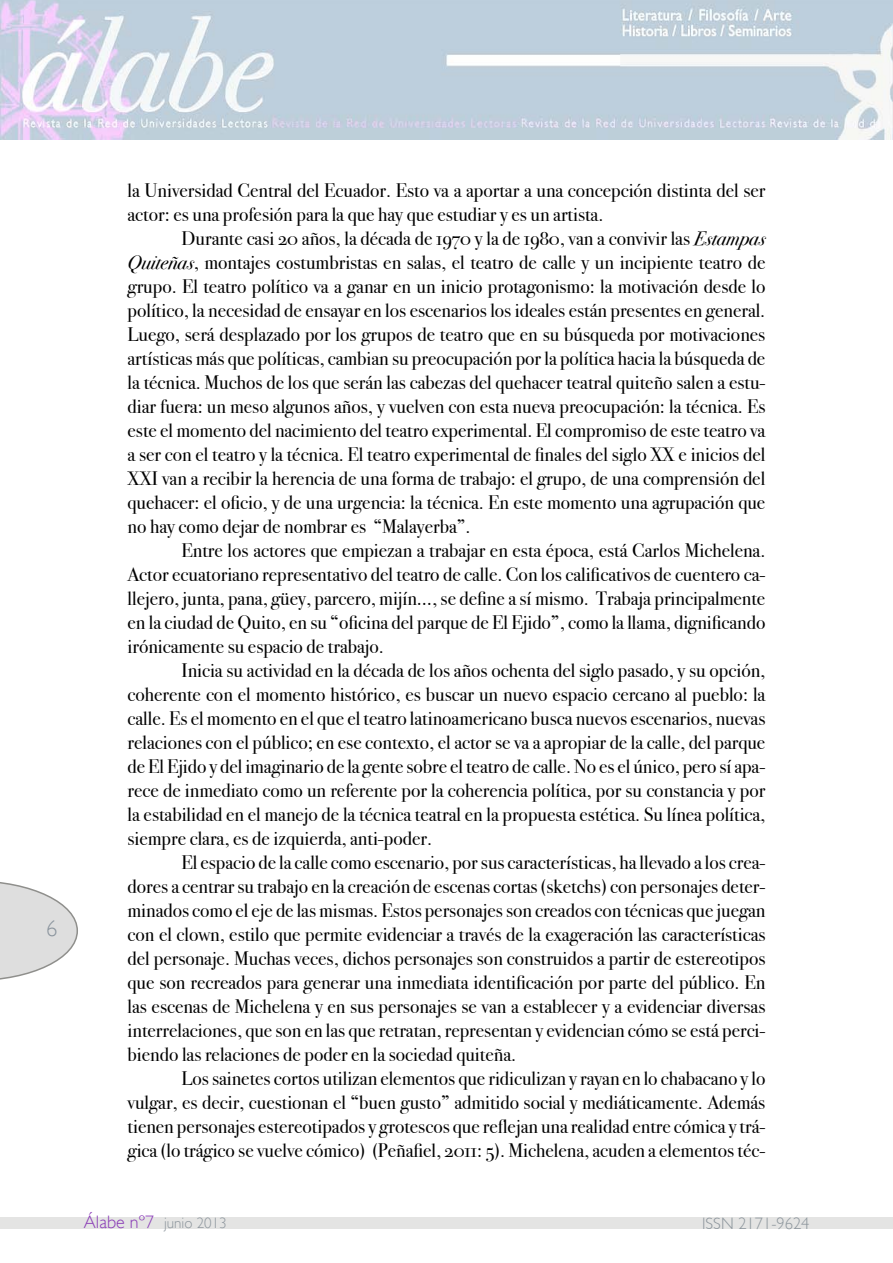
<style>
.page{position:relative;width:893px;height:1263px;background:#fff}
.page>*{position:absolute;margin:0;border:0;box-sizing:border-box;transform-origin:0 0}
.t1{font:300 22.5px "Gill Sans";color:#8a949d}
.t2{font:19.5px/24px "Bodoni Svty Two OSITCTT Book";color:#000;text-align:justify}
.t3{font:300 16.5px "Gill Sans";color:#8c959c}
.t4{font:300 15px "Gill Sans";color:#8c959c}
.s1{font-family:"Bodoni Svty Two OSITCTT Book It"}
.s2{font-size:18px;color:#893ab6}
</style>
<div class="page">
<svg style="left:0;top:882px;width:78px;height:98px"></svg>
<div style="left:0;top:1218px;width:893px;height:11px;background:#e4e4e3"></div>
<img style="left:0;top:0;width:893px;height:139px">
<p class="t1" style="left:46px;top:916px;width:13px">6</p>
<p class="t2" style="left:128px;top:178px;width:639px">la Universidad Central del Ecuador. Esto va a aportar a una concepción distinta del ser actor: es una profesión para la que hay que estudiar y es un artista.</p>
<p class="t2" style="left:128px;top:226px;width:639px;text-indent:54px">Durante casi 20 años, la década de 1970 y la de 1980, van a convivir las <span class="s1">Estampas Quiteñas</span>, montajes costumbristas en salas, el teatro de calle y un incipiente teatro de grupo. El teatro político va a ganar en un inicio protagonismo: la motivación desde lo político, la necesidad de ensayar en los escenarios los ideales están presentes en general.<br>Luego, será desplazado por los grupos de teatro que en su búsqueda por motivaciones artísticas más que políticas, cambian su preocupación por la política hacia la búsqueda de la técnica. Muchos de los que serán las cabezas del quehacer teatral quiteño salen a estu&shy;diar fuera: un meso algunos años, y vuelven con esta nueva preocupación: la técnica. Es este el momento del nacimiento del teatro experimental. El compromiso de este teatro va a ser con el teatro y la técnica. El teatro experimental de finales del siglo XX e inicios del XXI van a recibir la herencia de una forma de trabajo: el grupo, de una comprensión del quehacer: el oficio, y de una urgencia: la técnica. En este momento una agrupación que no hay como dejar de nombrar es “Malayerba”.</p>
<p class="t2" style="left:128px;top:538px;width:639px;text-indent:54px">Entre los actores que empiezan a trabajar en esta época, está Carlos Michelena.<br>Actor ecuatoriano representativo del teatro de calle. Con los calificativos de cuentero ca&shy;llejero, junta, pana, güey, parcero, mijín…, se define a sí mismo. Trabaja principalmente en la ciudad de Quito, en su “oficina del parque de El Ejido”, como la llama, dignificando irónicamente su espacio de trabajo.</p>
<p class="t2" style="left:128px;top:658px;width:639px;text-indent:54px">Inicia su actividad en la década de los años ochenta del siglo pasado, y su opción, coherente con el momento histórico, es buscar un nuevo espacio cercano al pueblo: la calle. Es el momento en el que el teatro latinoamericano busca nuevos escenarios, nuevas relaciones con el público; en ese contexto, el actor se va a apropiar de la calle, del parque de El Ejido y del imaginario de la gente sobre el teatro de calle. No es el único, pero sí apa&shy;rece de inmediato como un referente por la coherencia política, por su constancia y por la estabilidad en el manejo de la técnica teatral en la propuesta estética. Su línea política, siempre clara, es de izquierda, anti-poder.</p>
<p class="t2" style="left:128px;top:850px;width:639px;text-indent:54px">El espacio de la calle como escenario, por sus características, ha llevado a los crea&shy;dores a centrar su trabajo en la creación de escenas cortas (sketchs) con personajes deter&shy;minados como el eje de las mismas. Estos personajes son creados con técnicas que juegan con el clown, estilo que permite evidenciar a través de la exageración las características del personaje. Muchas veces, dichos personajes son construidos a partir de estereotipos que son recreados para generar una inmediata identificación por parte del público. En las escenas de Michelena y en sus personajes se van a establecer y a evidenciar diversas interrelaciones, que son en las que retratan, representan y evidencian cómo se está perci&shy;biendo las relaciones de poder en la sociedad quiteña.</p>
<p class="t2" style="left:128px;top:1066px;width:639px;text-indent:54px">Los sainetes cortos utilizan elementos que ridiculizan y rayan en lo chabacano y lo vulgar, es decir, cuestionan el “buen gusto” admitido social y mediáticamente. Además tienen personajes estereotipados y grotescos que reflejan una realidad entre cómica y trá&shy;gica (lo trágico se vuelve cómico) (Peñafiel, 2011: 5). Michelena, acuden a elementos téc-</p>
<p class="t4" style="left:84px;top:1214px;width:144px"><span class="s2">Álabe nº7</span> junio 2013</p>
<p class="t3" style="left:702px;top:1214px;width:109px">ISSN 2171-9624</p>
</div>
